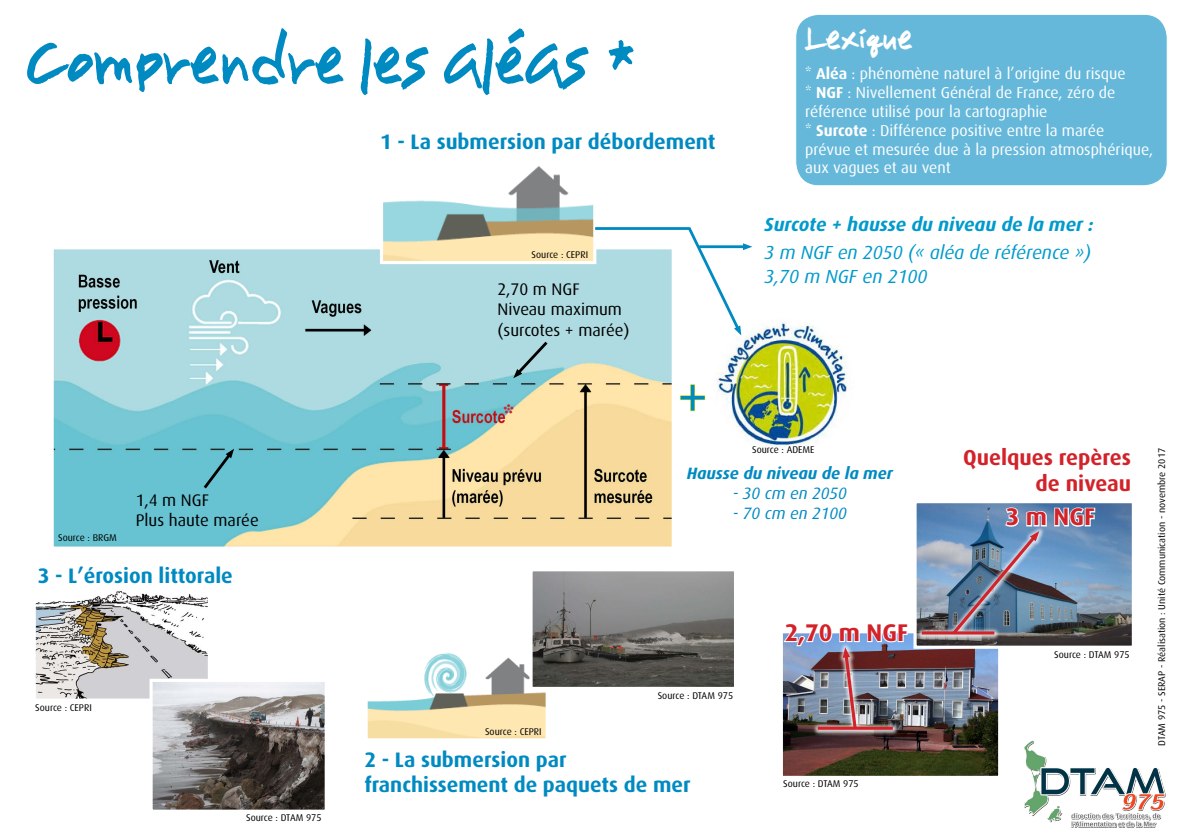
<style>
.page{position:relative;width:1180px;height:835px;background:#fff}
.page>*{position:absolute;margin:0;border:0;box-sizing:border-box;transform-origin:0 0}
.t1{font:63px "Dax OT";color:#008ac2}
.t2{font:61.95px "Youngsook BTN";color:#008ac2}
.t3{font:31.5px "Youngsook BTN";color:#fff}
.t4{font:700 25.55px "Dax OT";color:#d2232a}
.t5{font:700 24.15px "Dax OT";color:#d2232a}
.t6{font:700 21.7px/26px "Dax OT";color:#d2232a;text-align:right}
.t7{font:700 21px/25.2px "Dax OT";color:#008ac2}
.t8{font:italic 18.9px/24.1px "Dax OT";color:#009acc}
.t9{font:italic 700 18.9px "Dax OT";color:#009acc}
.t10{font:16.8px/20.2px "Dax OT";color:#000}
.t11{font:italic 16.45px "Dax OT";color:#008ac2}
.t12{font:italic 700 16.45px "Dax OT";color:#008ac2}
.t13{font:15.75px/18.9px "Dax OT";color:#fff}
.t14{font:9.8px "Dax OT";color:#000}
.s1{font-weight:700}
</style>
<div class="page">
<div style="left:796px;top:14px;width:371px;height:172px;background:#66b8da;border-radius:23px"></div>
<div style="left:795px;top:14px;width:372px;height:172px;border:1px solid #fff;border-radius:23px"></div>
<img style="left:1024px;top:740px;width:142px;height:88px">
<svg style="left:680px;top:384px;width:25px;height:27px"></svg>
<img style="left:714px;top:322px;width:136px;height:125px">
<img style="left:55px;top:250px;width:616px;height:295px">
<div style="left:51px;top:246px;width:624px;height:303px;border:3px solid #fff"></div>
<svg style="left:513px;top:338px;width:37px;height:40px"></svg>
<svg style="left:201px;top:448px;width:34px;height:43px"></svg>
<img style="left:384px;top:166px;width:208px;height:94px">
<div style="left:380px;top:157px;width:216px;height:107px;border:3px solid #fff"></div>
<img style="left:784px;top:634px;width:213px;height:140px">
<div style="left:780px;top:630px;width:221px;height:148px;border:3px solid #fff"></div>
<div style="left:812px;top:641px;width:86px;height:94px;background:#fff;opacity:.75"></div>
<img style="left:781px;top:630px;width:128px;height:102px">
<hr style="left:817px;top:726px;width:76px;height:3px;background:#d2232a">
<img style="left:917px;top:504px;width:214px;height:140px">
<div style="left:913px;top:500px;width:222px;height:148px;border:3px solid #fff"></div>
<div style="left:916px;top:525px;width:129px;height:115px;background:#fff;opacity:.75"></div>
<img style="left:949px;top:506px;width:147px;height:131px">
<hr style="left:921px;top:631px;width:73px;height:3px;background:#d2232a">
<img style="left:37px;top:591px;width:170px;height:106px">
<div style="left:33px;top:585px;width:178px;height:116px;border:3px solid #fff"></div>
<img style="left:153px;top:682px;width:171px;height:126px">
<div style="left:149px;top:678px;width:179px;height:134px;border:3px solid #fff"></div>
<img style="left:368px;top:652px;width:177px;height:85px">
<div style="left:364px;top:647px;width:185px;height:94px;border:3px solid #fff"></div>
<img style="left:533px;top:572px;width:200px;height:114px">
<div style="left:529px;top:568px;width:208px;height:122px;border:3px solid #fff"></div>
<hr style="left:595px;top:227px;width:94px;height:3px;background:#008ac2">
<svg style="left:685px;top:227px;width:67px;height:108px"></svg>
<h2 class="t2" style="left:25px;top:22px;width:612px">Comprendre les aléas *</h2>
<h3 class="t3" style="left:805px;top:18px;width:110px">Lexique</h3>
<p class="t13" style="left:805px;top:64px;width:349px">* <span class="s1">Aléa</span> : phénomène naturel à l’origine du risque<br>* <span class="s1">NGF</span> : Nivellement Général de France, zéro de référence utilisé pour la cartographie<br>* <span class="s1">Surcote</span> : Différence positive entre la marée prévue et mesurée due à la pression atmosphérique, aux vagues et au vent</p>
<h3 class="t7" style="left:380px;top:129px;width:337px">1 - La submersion par débordement</h3>
<p class="t14" style="left:58px;top:532px;width:60px">Source : BRGM</p>
<p class="t10" style="left:136px;top:490px;width:125px">1,4 m NGF<br>Plus haute marée</p>
<h3 class="t7" style="left:38px;top:562px;width:197px">3 - L’érosion littorale</h3>
<p class="t14" style="left:35px;top:702px;width:58px">Source : CEPRI</p>
<p class="t14" style="left:246px;top:811px;width:77px">Source : DTAM 975</p>
<p class="t14" style="left:531px;top:249px;width:58px">Source : CEPRI</p>
<p class="t10" style="left:497px;top:279px;width:134px">2,70 m NGF<br>Niveau maximum (surcotes + marée)</p>
<h3 class="t4" style="left:503px;top:402px;width:13px">*</h3>
<h1 class="t1" style="left:676px;top:362px;width:35px">+</h1>
<p class="t9" style="left:764px;top:214px;width:330px">Surcote + hausse du niveau de la mer :</p>
<p class="t8" style="left:764px;top:240px;width:328px">3 m NGF en 2050 (« aléa de référence »)<br>3,70 m NGF en 2100</p>
<p class="t14" style="left:752px;top:444px;width:64px">Source : ADEME</p>
<p class="t12" style="left:686px;top:464px;width:208px">Hausse du niveau de la mer</p>
<p class="t11" style="left:732px;top:484px;width:116px">- 30 cm en 2050</p>
<p class="t11" style="left:732px;top:503px;width:116px">- 70 cm en 2100</p>
<h3 class="t6" style="left:963px;top:445px;width:170px">Quelques repères de niveau</h3>
<h3 class="t5" style="left:1006px;top:503px;width:91px">3 m NGF</h3>
<p class="t14" style="left:485px;top:725px;width:58px">Source : CEPRI</p>
<p class="t14" style="left:657px;top:690px;width:77px">Source : DTAM 975</p>
<h3 class="t5" style="left:785px;top:619px;width:125px">2,70 m NGF</h3>
<p class="t14" style="left:1054px;top:649px;width:77px">Source : DTAM 975</p>
<h3 class="t7" style="left:364px;top:746px;width:328px">2 - La submersion par franchissement de paquets de mer</h3>
<p class="t14" style="left:783px;top:778px;width:77px">Source : DTAM 975</p>
<p class="t14" style="left:1156px;top:745px;width:299px;rotate:-90deg">DTAM 975 - SERAP - Réalisation : Unité Communication - novembre 2017</p>
</div>
